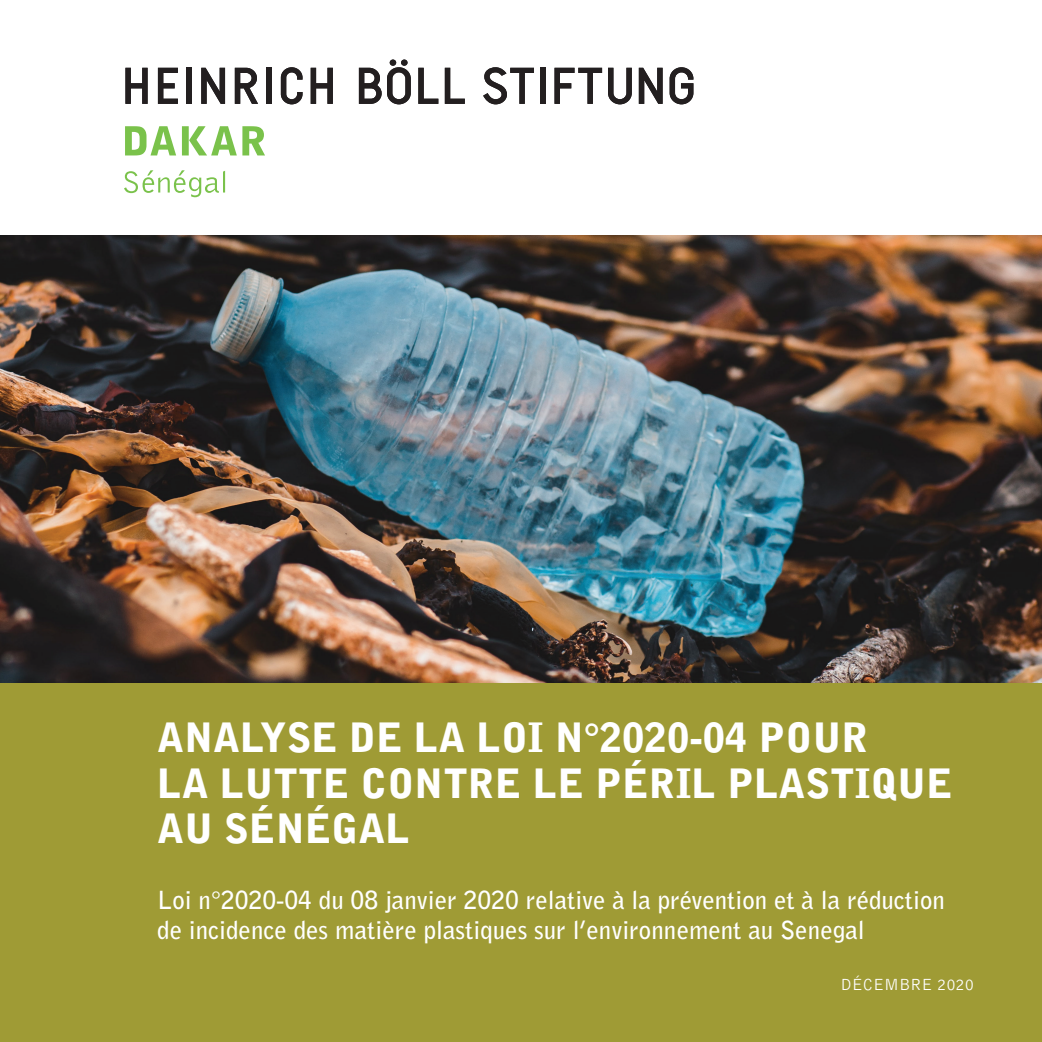
<style>
.page{position:relative;width:1042px;height:1042px;background:#fff}
.page>*{position:absolute;margin:0;border:0;box-sizing:border-box;transform-origin:0 0}
.t1{font:900 40.25px/45.5px "Bell Gothic Std";color:#fff}
.t2{font:700 24.85px/29.8px "Bell Gothic Std";color:#fff}
.t3{font:300 16.62px "Bell Gothic Std";color:#fff}
</style>
<div class="page">
<img style="left:0;top:236px;width:1042px;height:447px">
<div style="left:0;top:683px;width:1042px;height:359px;background:#9f9b35"></div>
<svg style="left:125px;top:68px;width:23px;height:36px"></svg>
<svg style="left:158px;top:68px;width:20px;height:36px"></svg>
<div style="left:186px;top:68px;width:5px;height:36px;background:#231f20"></div>
<svg style="left:201px;top:68px;width:24px;height:36px"></svg>
<svg style="left:235px;top:68px;width:23px;height:36px"></svg>
<div style="left:266px;top:68px;width:6px;height:36px;background:#231f20"></div>
<svg style="left:281px;top:67px;width:21px;height:37px"></svg>
<svg style="left:311px;top:68px;width:22px;height:36px"></svg>
<svg style="left:359px;top:60px;width:52px;height:44px"></svg>
<svg style="left:418px;top:68px;width:20px;height:36px"></svg>
<svg style="left:445px;top:68px;width:20px;height:36px"></svg>
<svg style="left:483px;top:67px;width:51px;height:37px"></svg>
<div style="left:540px;top:68px;width:6px;height:36px;background:#231f20"></div>
<svg style="left:554px;top:68px;width:48px;height:36px"></svg>
<svg style="left:608px;top:68px;width:24px;height:36px"></svg>
<svg style="left:639px;top:68px;width:23px;height:36px"></svg>
<svg style="left:669px;top:67px;width:24px;height:37px"></svg>
<svg style="left:125px;top:126px;width:51px;height:29px"></svg>
<svg style="left:182px;top:126px;width:83px;height:29px"></svg>
<svg style="left:124px;top:170px;width:101px;height:27px"></svg>
<h1 class="t1" style="left:157px;top:715px;width:797px">ANALYSE DE LA LOI N°2020-04 POUR<br>LA LUTTE CONTRE LE PÉRIL PLASTIQUE<br>AU SÉNÉGAL</h1>
<p class="t2" style="left:157px;top:885px;width:789px">Loi n°2020-04 du 08 janvier 2020 relative à la prévention et à la réduction de incidence des matière plastiques sur l’environnement au Senegal</p>
<p class="t3" style="left:840px;top:975px;width:135px">DÉCEMBRE 2020</p>
</div>
